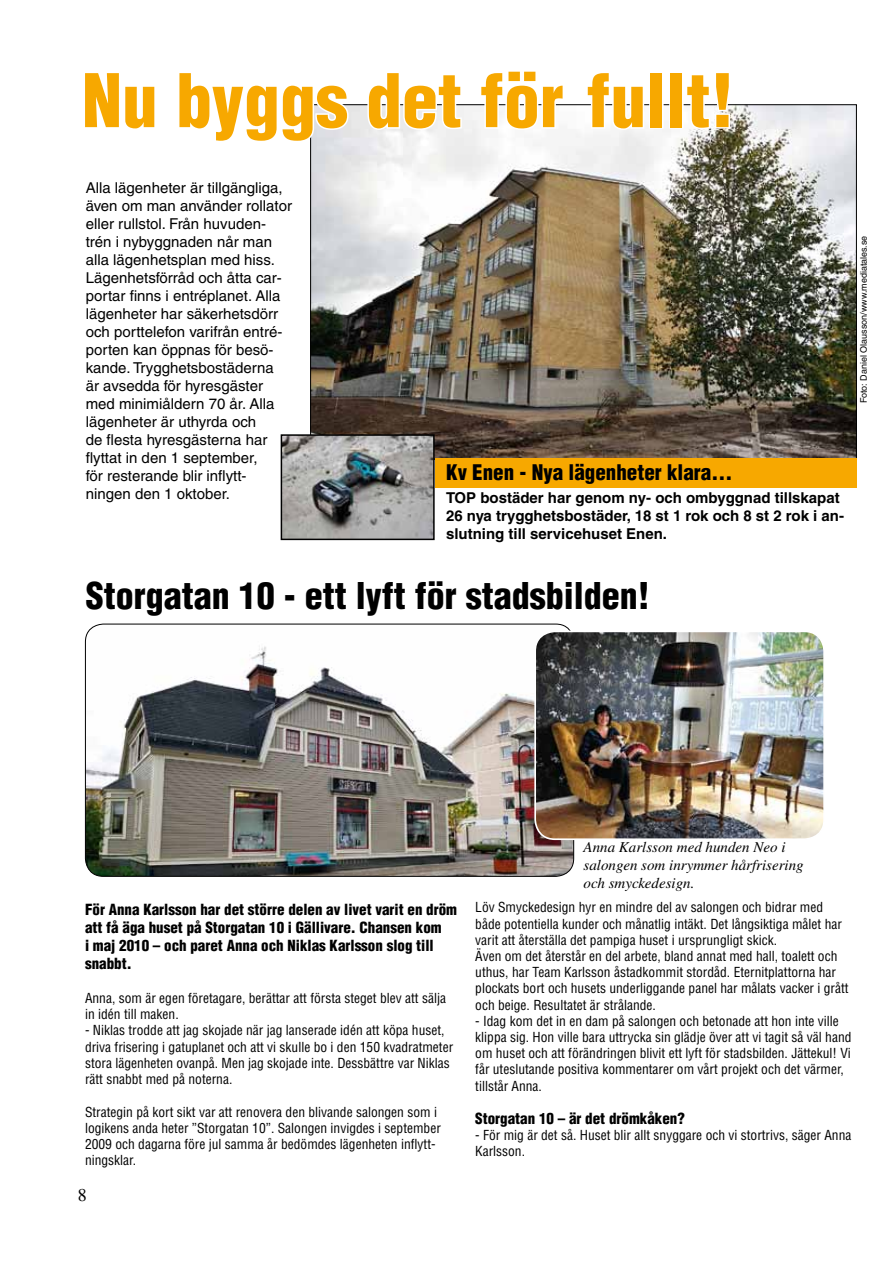
<style>
.page{position:relative;width:893px;height:1263px;background:#fff}
.page>*{position:absolute;margin:0;border:0;box-sizing:border-box;transform-origin:0 0}
.t1{font:900 condensed 72px "Helvetica LT";color:#f7a800}
.t2{font:900 condensed 36px "Helvetica";color:#000}
.t3{font:900 condensed 21px "Helvetica";color:#000}
.t4{font:18px "Times";color:#000}
.t5{font:15px/18px "Helvetica";color:#000}
.t6{font:900 condensed 15px/18px "Helvetica";color:#000}
.t7{font:700 15px/18px "Helvetica";color:#000}
.t8{font:italic 15px/18px "Times";color:#000}
.t9{font:condensed 13.5px/16.2px "Helvetica";color:#000}
.t10{font:9px "Helvetica";color:#000}
</style>
<div class="page">
<img style="left:312px;top:107px;width:543px;height:350px">
<div style="left:435px;top:458px;width:422px;height:29px;background:#f7a800"></div>
<svg style="left:310px;top:104px;width:41px;height:40px"></svg>
<svg style="left:366px;top:104px;width:97px;height:28px"></svg>
<svg style="left:478px;top:104px;width:88px;height:28px"></svg>
<svg style="left:585px;top:104px;width:61px;height:28px"></svg>
<svg style="left:684px;top:104px;width:48px;height:27px"></svg>
<img style="left:284px;top:437px;width:148px;height:100px">
<div style="left:281px;top:434px;width:154px;height:106px;border:2px solid #000"></div>
<img style="left:85px;top:624px;width:489px;height:252px">
<img style="left:535px;top:631px;width:287px;height:208px">
<div style="left:534px;top:631px;width:291px;height:209px;border:2px solid #fff;border-radius:20px"></div>
<h1 class="t1" style="left:82px;top:55px;width:654px">Nu byggs det för fullt!</h1>
<p class="t5" style="left:86px;top:178px;width:208px">Alla lägenheter är tillgängliga, även om man använder rollator eller rullstol. Från huvuden&shy;trén i nybyggnaden når man alla lägenhetsplan med hiss.<br>Lägenhetsförråd och åtta car&shy;portar finns i entréplanet. Alla lägenheter har säkerhetsdörr och porttelefon varifrån entré&shy;porten kan öppnas för besö&shy;kande. Trygghetsbostäderna<br>är avsedda för hyresgäster med minimiåldern 70 år. Alla lägenheter är uthyrda och<br>de flesta hyresgästerna har flyttat in den 1 september,<br>för resterande blir inflytt&shy;ningen den 1 oktober.</p>
<h3 class="t3" style="left:446px;top:459px;width:288px">Kv Enen - Nya lägenheter klara...</h3>
<p class="t7" style="left:446px;top:488px;width:399px">TOP bostäder har genom ny- och ombyggnad tillskapat<br>26 nya trygghetsbostäder, 18 st 1 rok och 8 st 2 rok i an&shy;slutning till servicehuset Enen.</p>
<h2 class="t2" style="left:86px;top:573px;width:565px">Storgatan 10 - ett lyft för stadsbilden!</h2>
<p class="t10" style="left:858px;top:403px;width:169px;rotate:-90deg">Foto: Daniel Olausson/www.mediatales.se</p>
<p class="t6" style="left:85px;top:900px;width:374px">För Anna Karlsson har det större delen av livet varit en dröm att få äga huset på Storgatan 10 i Gällivare. Chansen kom<br>i maj 2010 – och paret Anna och Niklas Karlsson slog till snabbt.</p>
<p class="t9" style="left:85px;top:990px;width:362px">Anna, som är egen företagare, berättar att första steget blev att sälja in idén till maken.</p>
<p class="t9" style="left:85px;top:1022px;width:370px">- Niklas trodde att jag skojade när jag lanserade idén att köpa huset, driva frisering i gatuplanet och att vi skulle bo i den 150 kvadratmeter stora lägenheten ovanpå. Men jag skojade inte. Dessbättre var Niklas rätt snabbt med på noterna.</p>
<p class="t9" style="left:85px;top:1103px;width:357px">Strategin på kort sikt var att renovera den blivande salongen som i logikens anda heter ”Storgatan 10”. Salongen invigdes i september 2009 och dagarna före jul samma år bedömdes lägenheten inflytt&shy;ningsklar.</p>
<h3 class="t4" style="left:78px;top:1185px;width:10px">8</h3>
<p class="t8" style="left:583px;top:838px;width:222px">Anna Karlsson med hunden Neo i salongen som inrymmer hårfrisering och smyckedesign.</p>
<p class="t9" style="left:475px;top:899px;width:375px">Löv Smyckedesign hyr en mindre del av salongen och bidrar med både potentiella kunder och månatlig intäkt. Det långsiktiga målet har varit att återställa det pampiga huset i ursprungligt skick.<br>Även om det återstår en del arbete, bland annat med hall, toalett och uthus, har Team Karlsson åstadkommit stordåd. Eternitplattorna har plockats bort och husets underliggande panel har målats vacker i grått och beige. Resultatet är strålande.</p>
<p class="t9" style="left:475px;top:1012px;width:378px">- Idag kom det in en dam på salongen och betonade att hon inte ville klippa sig. Hon ville bara uttrycka sin glädje över att vi tagit så väl hand om huset och att förändringen blivit ett lyft för stadsbilden. Jättekul! Vi får uteslutande positiva kommentarer om vårt projekt och det värmer, tillstår Anna.</p>
<p class="t6" style="left:475px;top:1109px;width:211px">Storgatan 10 – är det drömkåken?</p>
<p class="t9" style="left:475px;top:1127px;width:378px">- För mig är det så. Huset blir allt snyggare och vi stortrivs, säger Anna<br>Karlsson.</p>
</div>
